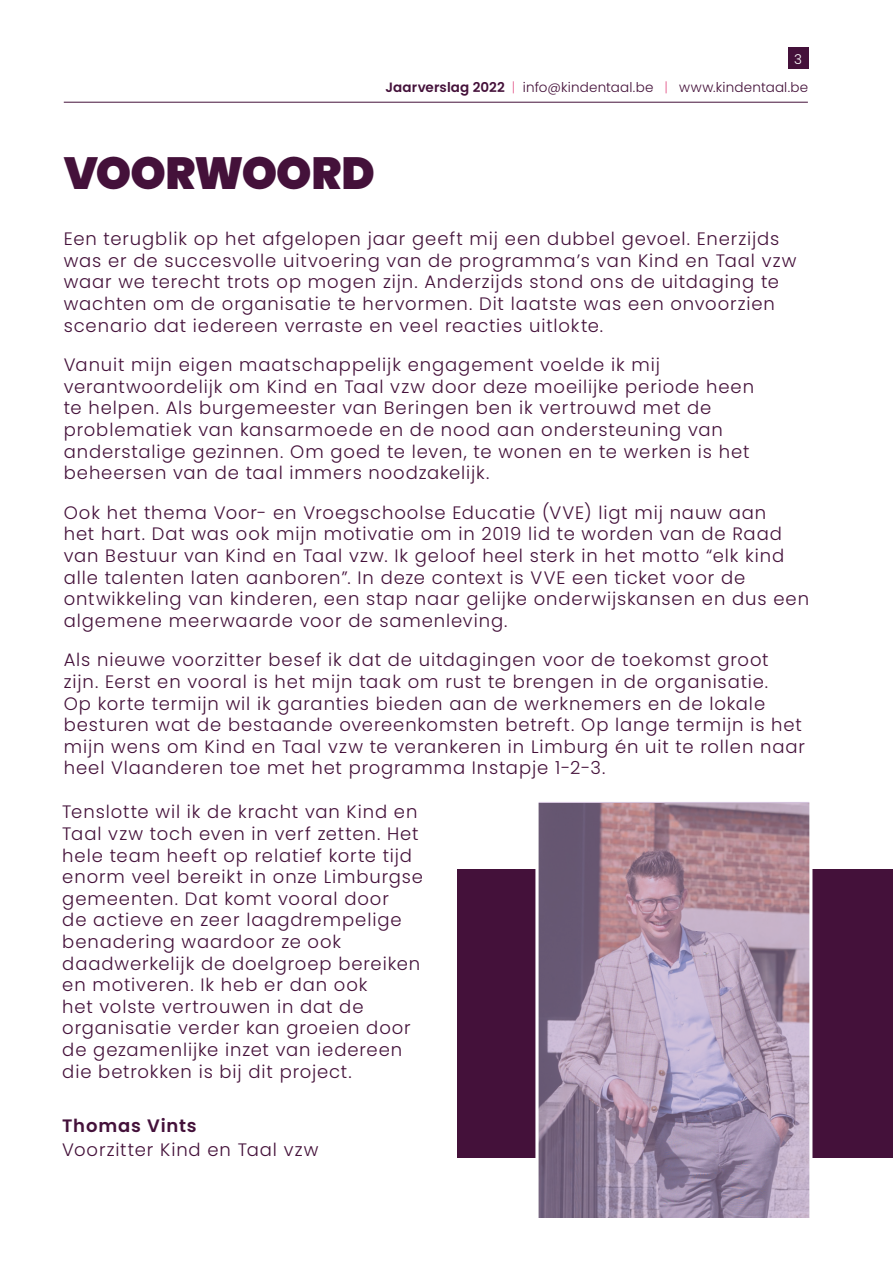
<style>
.page{position:relative;width:893px;height:1263px;background:#fff}
.page>*{position:absolute;margin:0;border:0;box-sizing:border-box;transform-origin:0 0}
.T5{font:900 45px "Poppins";letter-spacing:-.02em;color:#44113a}
.t1{font:300 18px/21.6px "Poppins";letter-spacing:.05em;color:#44113a}
.t2{font:600 18px "Poppins";letter-spacing:.045em;color:#44113a}
.t3{font:300 13.5px/28.2px "Poppins";letter-spacing:.015em;color:#44113a}
.s1{color:#fff}
.s2{font-weight:600}
.s3{color:#e66694}
</style>
<div class="page">
<div style="left:457px;top:869px;width:436px;height:288px;background:#44113a"></div>
<svg style="left:536px;top:802px;width:276px;height:416px;background:#a48ea5"></svg>
<div style="left:788px;top:48px;width:20px;height:21px;background:#44113a"></div>
<hr style="left:64px;top:102px;width:744px;height:1px;background:#44113a">
<p class="t3" style="left:386px;top:45px;width:424px;text-indent:409px"><span class="s1">3<br></span><span class="s2">Jaarverslag 2022</span> <span class="s3">|</span> info@kindentaal.be <span class="s3">|</span> www.kindentaal.be</p>
<p class="T5" style="left:64px;top:147px;width:313px">VOORWOORD</p>
<h1 class="t1" style="left:64px;top:228px;width:734px">Een terugblik op het afgelopen jaar geeft mij een dubbel gevoel. Enerzijds was er de succesvolle uitvoering van de programma’s van Kind en Taal vzw waar we terecht trots op mogen zijn. Anderzijds stond ons de uitdaging te wachten om de organisatie te hervormen. Dit laatste was een onvoorzien scenario dat iedereen verraste en veel reacties uitlokte.</h1>
<h1 class="t1" style="left:64px;top:354px;width:692px">Vanuit mijn eigen maatschappelijk engagement voelde ik mij verantwoordelijk om Kind en Taal vzw door deze moeilijke periode heen te helpen. Als burgemeester van Beringen ben ik vertrouwd met de problematiek van kansarmoede en de nood aan ondersteuning van anderstalige gezinnen. Om goed te leven, te wonen en te werken is het beheersen van de taal immers noodzakelijk.</h1>
<h1 class="t1" style="left:64px;top:502px;width:747px">Ook het thema Voor- en Vroegschoolse Educatie (VVE) ligt mij nauw aan<br>het hart. Dat was ook mijn motivatie om in 2019 lid te worden van de Raad van Bestuur van Kind en Taal vzw. Ik geloof heel sterk in het motto “elk kind alle talenten laten aanboren”. In deze context is VVE een ticket voor de ontwikkeling van kinderen, een stap naar gelijke onderwijskansen en dus een algemene meerwaarde voor de samenleving.</h1>
<h1 class="t1" style="left:64px;top:649px;width:743px">Als nieuwe voorzitter besef ik dat de uitdagingen voor de toekomst groot zijn. Eerst en vooral is het mijn taak om rust te brengen in de organisatie.<br>Op korte termijn wil ik garanties bieden aan de werknemers en de lokale besturen wat de bestaande overeenkomsten betreft. Op lange termijn is het mijn wens om Kind en Taal vzw te verankeren in Limburg én uit te rollen naar heel Vlaanderen toe met het programma Instapje 1-2-3.</h1>
<h1 class="t1" style="left:62px;top:801px;width:362px">Tenslotte wil ik de kracht van Kind en Taal vzw toch even in verf zetten. Het hele team heeft op relatief korte tijd enorm veel bereikt in onze Limburgse gemeenten. Dat komt vooral door<br>de actieve en zeer laagdrempelige benadering waardoor ze ook daadwerkelijk de doelgroep bereiken en motiveren. Ik heb er dan ook<br>het volste vertrouwen in dat de organisatie verder kan groeien door de gezamenlijke inzet van iedereen die betrokken is bij dit project.</h1>
<h1 class="t2" style="left:62px;top:1115px;width:136px">Thomas Vints</h1>
<h1 class="t1" style="left:62px;top:1138px;width:258px">Voorzitter Kind en Taal vzw</h1>
</div>
